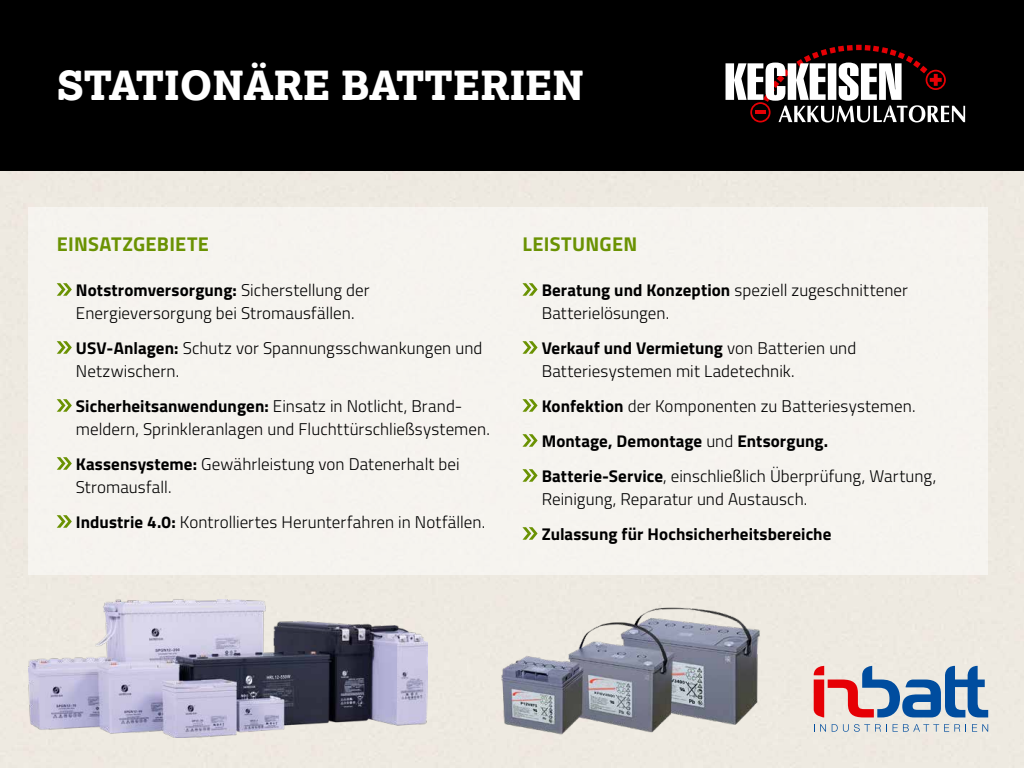
<style>
.page{position:relative;width:1024px;height:768px;background:#fff}
.page>*{position:absolute;margin:0;border:0;box-sizing:border-box;transform-origin:0 0}
.t1{font:800 40px "Lexia";color:#fff}
.t2{font:700 20px "Titillium";letter-spacing:.015em;color:#6a9202}
.t3{font:300 17px/23px "Titillium";letter-spacing:.005em;color:#000}
.t4{font:700 17px "Titillium";letter-spacing:.005em;color:#000}
.s1{font-weight:700}
</style>
<div class="page">
<div style="left:0;top:170px;width:1024px;height:598px;background:#eeeae1"></div>
<div style="left:0;top:0;width:1024px;height:170px;background:#000"></div>
<svg style="left:726px;top:45px;width:239px;height:77px"></svg>
<div style="left:28px;top:207px;width:960px;height:368px;background:#f6f4ef"></div>
<svg style="left:57px;top:283px;width:15px;height:13px"></svg>
<svg style="left:57px;top:341px;width:15px;height:13px"></svg>
<svg style="left:57px;top:399px;width:15px;height:13px"></svg>
<svg style="left:57px;top:457px;width:15px;height:13px"></svg>
<svg style="left:57px;top:515px;width:15px;height:13px"></svg>
<svg style="left:522px;top:283px;width:16px;height:13px"></svg>
<svg style="left:522px;top:341px;width:16px;height:13px"></svg>
<svg style="left:522px;top:399px;width:16px;height:13px"></svg>
<svg style="left:522px;top:434px;width:16px;height:13px"></svg>
<svg style="left:522px;top:469px;width:16px;height:13px"></svg>
<svg style="left:522px;top:527px;width:16px;height:13px"></svg>
<img style="left:28px;top:600px;width:399px;height:138px">
<svg style="left:814px;top:724px;width:12px;height:8px"></svg>
<svg style="left:832px;top:724px;width:55px;height:8px"></svg>
<svg style="left:893px;top:724px;width:67px;height:8px"></svg>
<svg style="left:966px;top:724px;width:22px;height:8px"></svg>
<svg style="left:814px;top:666px;width:174px;height:51px;background:#9c98b0"></svg>
<img style="left:499px;top:600px;width:268px;height:135px">
<h1 class="t1" style="left:57px;top:59px;width:529px">STATIONÄRE BATTERIEN</h1>
<p class="t2" style="left:57px;top:228px;width:154px">EINSATZGEBIETE</p>
<p class="t3" style="left:76px;top:277px;width:295px"><span class="s1">Notstromversorgung:</span> Sicherstellung der<br>Energieversorgung bei Stromausfällen.</p>
<p class="t3" style="left:76px;top:335px;width:408px"><span class="s1">USV-Anlagen:</span> Schutz vor Spannungsschwankungen und<br>Netzwischern.</p>
<p class="t3" style="left:76px;top:393px;width:415px"><span class="s1">Sicherheitsanwendungen:</span> Einsatz in Notlicht, Brand&shy;meldern, Sprinkleranlagen und Fluchttürschließsystemen.</p>
<p class="t3" style="left:76px;top:451px;width:385px"><span class="s1">Kassensysteme:</span> Gewährleistung von Datenerhalt bei<br>Stromausfall.</p>
<p class="t3" style="left:76px;top:509px;width:411px"><span class="s1">Industrie 4.0:</span> Kontrolliertes Herunterfahren in Notfällen.</p>
<p class="t2" style="left:523px;top:228px;width:116px">LEISTUNGEN</p>
<p class="t3" style="left:542px;top:277px;width:368px"><span class="s1">Beratung und Konzeption</span> speziell zugeschnittener<br>Batterielösungen.</p>
<p class="t3" style="left:542px;top:335px;width:316px"><span class="s1">Verkauf und Vermietung</span> von Batterien und<br>Batteriesystemen mit Ladetechnik.</p>
<p class="t3" style="left:542px;top:387px;width:396px;line-height:35px"><span class="s1">Konfektion</span> der Komponenten zu Batteriesystemen.<br><span class="s1">Montage, Demontage</span> und <span class="s1">Entsorgung.<br>Batterie-Service</span>, einschließlich Überprüfung, Wartung,</p>
<p class="t3" style="left:542px;top:486px;width:267px">Reinigung, Reparatur und Austausch.</p>
<p class="t4" style="left:542px;top:521px;width:291px">Zulassung für Hochsicherheitsbereiche</p>
</div>
